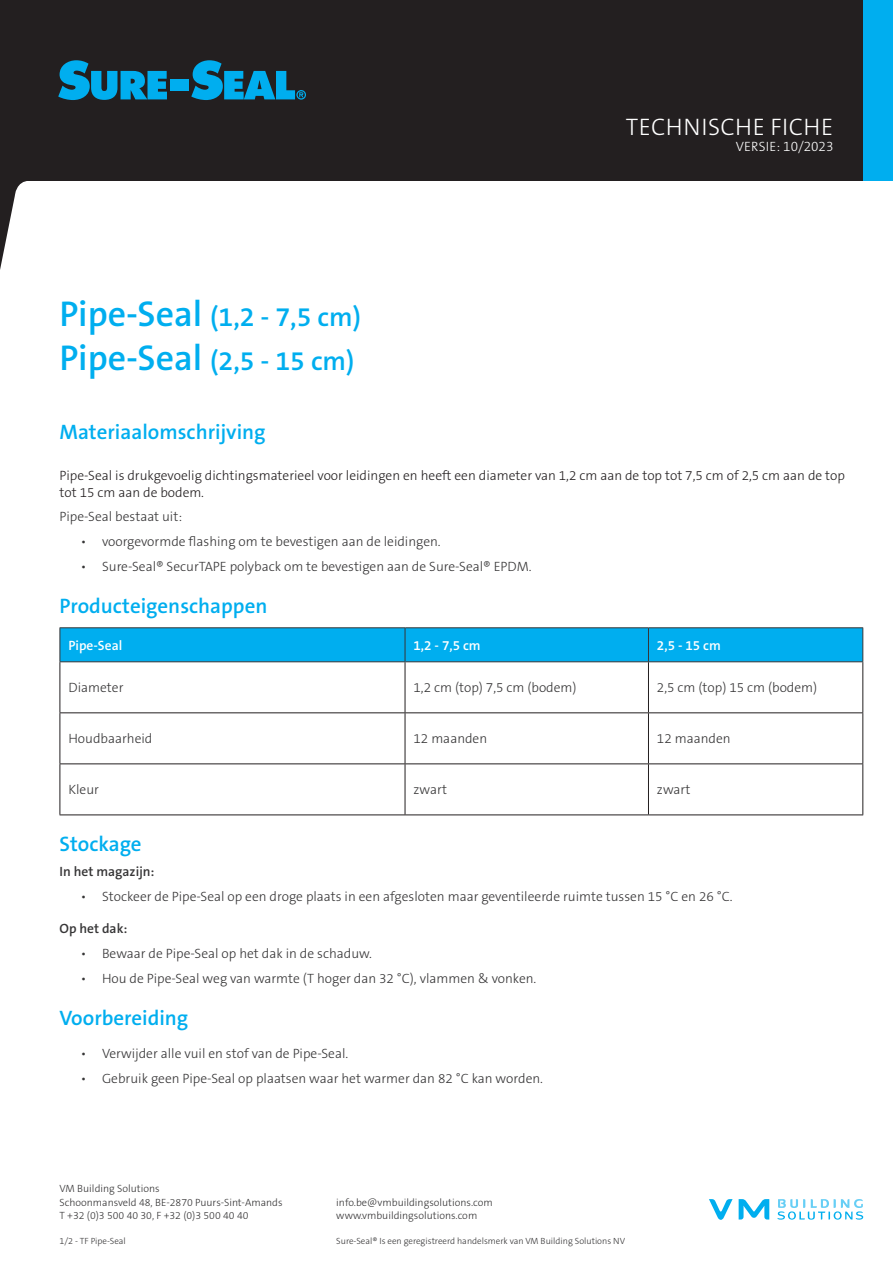
<style>
.page{position:relative;width:893px;height:1263px;background:#fff}
.page>*{position:absolute;margin:0;border:0;box-sizing:border-box;transform-origin:0 0}
.NAME_OF_PRODUCT{font:600 27px "The Sans B W6";color:#00aeef}
.t1{font:300 24px "The Sans B W3";letter-spacing:.015em;color:#fff}
.SECTION{font:600 21px "The Sans B W6";color:#00aeef}
.SECTION-2{font:300 13.5px "The Sans B W3";color:#363536}
.SECTION-3{font:300 13.5px/16.2px "The Sans B W3";color:#231f20}
.SUBTITLE{font:600 13.5px "The Sans B W6";color:#fff}
.BODY{font:600 13.5px "The Sans B W6";color:#363536}
.BODY-2{font:300 13.5px "The Sans B W3";color:#363536}
.t2{font:300 13.5px "The Sans B W3";letter-spacing:.01em;color:#fff}
.t3{font:300 10.5px/13.5px "The Sans B W3";color:#363536}
.t4{font:300 9px "The Sans B W3";color:#363536}
.s1{font-size:36px}
</style>
<div class="page">
<div style="left:0;top:0;width:886px;height:181px;background:#231f20"></div>
<div style="left:863px;top:0;width:30px;height:181px;background:#00aeef"></div>
<svg style="left:709px;top:1199px;width:60px;height:21px"></svg>
<svg style="left:777px;top:1199px;width:86px;height:21px"></svg>
<svg style="left:1px;top:181px;width:26px;height:84px"></svg>
<hr style="left:0;top:181px;width:1px;height:89px;background:#231f20">
<svg style="left:58px;top:60px;width:109px;height:40px"></svg>
<div style="left:171px;top:80px;width:18px;height:11px;background:#00aeef"></div>
<svg style="left:191px;top:60px;width:115px;height:40px"></svg>
<div style="left:61px;top:628px;width:801px;height:33px;background:#00aeef"></div>
<hr style="left:60px;top:662px;width:1px;height:50px;background:#231f20">
<hr style="left:405px;top:662px;width:1px;height:50px;background:#231f20">
<hr style="left:648px;top:662px;width:1px;height:50px;background:#231f20">
<hr style="left:862px;top:662px;width:1px;height:50px;background:#231f20">
<hr style="left:60px;top:712px;width:345px;height:1px;background:#231f20">
<hr style="left:60px;top:713px;width:1px;height:50px;background:#231f20">
<hr style="left:405px;top:712px;width:243px;height:1px;background:#231f20">
<hr style="left:405px;top:713px;width:1px;height:50px;background:#231f20">
<hr style="left:648px;top:712px;width:215px;height:1px;background:#231f20">
<hr style="left:648px;top:713px;width:1px;height:50px;background:#231f20">
<hr style="left:862px;top:713px;width:1px;height:50px;background:#231f20">
<hr style="left:60px;top:763px;width:345px;height:1px;background:#231f20">
<hr style="left:60px;top:764px;width:1px;height:50px;background:#231f20">
<hr style="left:405px;top:763px;width:243px;height:1px;background:#231f20">
<hr style="left:405px;top:764px;width:1px;height:50px;background:#231f20">
<hr style="left:648px;top:763px;width:215px;height:1px;background:#231f20">
<hr style="left:648px;top:764px;width:1px;height:50px;background:#231f20">
<hr style="left:862px;top:764px;width:1px;height:50px;background:#231f20">
<hr style="left:60px;top:814px;width:345px;height:1px;background:#231f20">
<hr style="left:405px;top:814px;width:243px;height:1px;background:#231f20">
<hr style="left:648px;top:814px;width:215px;height:1px;background:#231f20">
<hr style="left:60px;top:627px;width:345px;height:1px;background:#363536">
<hr style="left:60px;top:628px;width:1px;height:33px;background:#363536">
<hr style="left:405px;top:628px;width:1px;height:33px;background:#363536">
<hr style="left:60px;top:661px;width:345px;height:1px;background:#363536">
<hr style="left:405px;top:627px;width:243px;height:1px;background:#363536">
<hr style="left:648px;top:627px;width:215px;height:1px;background:#363536">
<hr style="left:648px;top:628px;width:1px;height:33px;background:#363536">
<hr style="left:862px;top:628px;width:1px;height:33px;background:#363536">
<hr style="left:405px;top:661px;width:243px;height:1px;background:#363536">
<hr style="left:648px;top:661px;width:215px;height:1px;background:#363536">
<p class="NAME_OF_PRODUCT" style="left:60px;top:300px;width:303px"><span class="s1">Pipe-Seal</span> (1,2 - 7,5 cm)</p>
<p class="NAME_OF_PRODUCT" style="left:60px;top:343px;width:296px"><span class="s1">Pipe-Seal</span> (2,5 - 15 cm)</p>
<h2 class="t1" style="left:626px;top:111px;width:209px">TECHNISCHE FICHE</h2>
<p class="t2" style="left:736px;top:138px;width:99px">VERSIE: 10/2023</p>
<p class="SECTION" style="left:60px;top:418px;width:208px">Materiaalomschrijving</p>
<p class="SECTION-3" style="left:60px;top:468px;width:787px">Pipe-Seal is drukgevoelig dichtingsmaterieel voor leidingen en heeft een diameter van 1,2 cm aan de top tot 7,5 cm of 2,5 cm aan de top tot 15 cm aan de bodem.</p>
<p class="BODY-2" style="left:60px;top:508px;width:124px">Pipe-Seal bestaat uit:</p>
<p class="SECTION-2" style="left:81px;top:533px;width:361px">• voorgevormde flashing om te bevestigen aan de leidingen.</p>
<p class="SECTION-2" style="left:81px;top:557px;width:452px">• Sure-Seal® SecurTAPE polyback om te bevestigen aan de Sure-Seal® EPDM.</p>
<p class="SECTION" style="left:60px;top:592px;width:209px">Producteigenschappen</p>
<p class="SUBTITLE" style="left:68px;top:636px;width:55px">Pipe-Seal</p>
<p class="SUBTITLE" style="left:414px;top:636px;width:69px">1,2 - 7,5 cm</p>
<p class="SUBTITLE" style="left:657px;top:636px;width:65px">2,5 - 15 cm</p>
<p class="SECTION-2" style="left:68px;top:679px;width:57px">Diameter</p>
<p class="SECTION-2" style="left:414px;top:679px;width:165px">1,2 cm (top) 7,5 cm (bodem)</p>
<p class="SECTION-2" style="left:657px;top:679px;width:162px">2,5 cm (top) 15 cm (bodem)</p>
<p class="SECTION-2" style="left:68px;top:730px;width:86px">Houdbaarheid</p>
<p class="SECTION-2" style="left:414px;top:730px;width:75px">12 maanden</p>
<p class="SECTION-2" style="left:657px;top:730px;width:75px">12 maanden</p>
<p class="SECTION-2" style="left:68px;top:781px;width:32px">Kleur</p>
<p class="SECTION-2" style="left:414px;top:781px;width:35px">zwart</p>
<p class="SECTION-2" style="left:657px;top:781px;width:35px">zwart</p>
<p class="SECTION" style="left:60px;top:831px;width:84px">Stockage</p>
<p class="BODY" style="left:60px;top:863px;width:96px">In het magazijn:</p>
<p class="SECTION-2" style="left:81px;top:888px;width:653px">• Stockeer de Pipe-Seal op een droge plaats in een afgesloten maar geventileerde ruimte tussen 15 °C en 26 °C.</p>
<p class="BODY" style="left:60px;top:920px;width:69px">Op het dak:</p>
<p class="SECTION-2" style="left:81px;top:945px;width:292px">• Bewaar de Pipe-Seal op het dak in de schaduw.</p>
<p class="SECTION-2" style="left:81px;top:969px;width:457px">• Hou de Pipe-Seal weg van warmte (T hoger dan 32 °C), vlammen &amp; vonken.</p>
<p class="SECTION" style="left:60px;top:1004px;width:130px">Voorbereiding</p>
<p class="SECTION-2" style="left:81px;top:1045px;width:269px">• Verwijder alle vuil en stof van de Pipe-Seal.</p>
<p class="SECTION-2" style="left:81px;top:1069px;width:464px">• Gebruik geen Pipe-Seal op plaatsen waar het warmer dan 82 °C kan worden.</p>
<p class="t3" style="left:60px;top:1182px;width:225px">VM Building Solutions<br>Schoonmansveld 48, BE-2870 Puurs-Sint-Amands<br>T +32 (0)3 500 40 30, F +32 (0)3 500 40 40</p>
<p class="t4" style="left:60px;top:1235px;width:68px">1/2 - TF Pipe-Seal</p>
<p class="t3" style="left:336px;top:1196px;width:158px">info.be@vmbuildingsolutions.com www.vmbuildingsolutions.com</p>
<p class="t4" style="left:336px;top:1235px;width:290px">Sure-Seal® Is een geregistreerd handelsmerk van VM Building Solutions NV</p>
</div>
